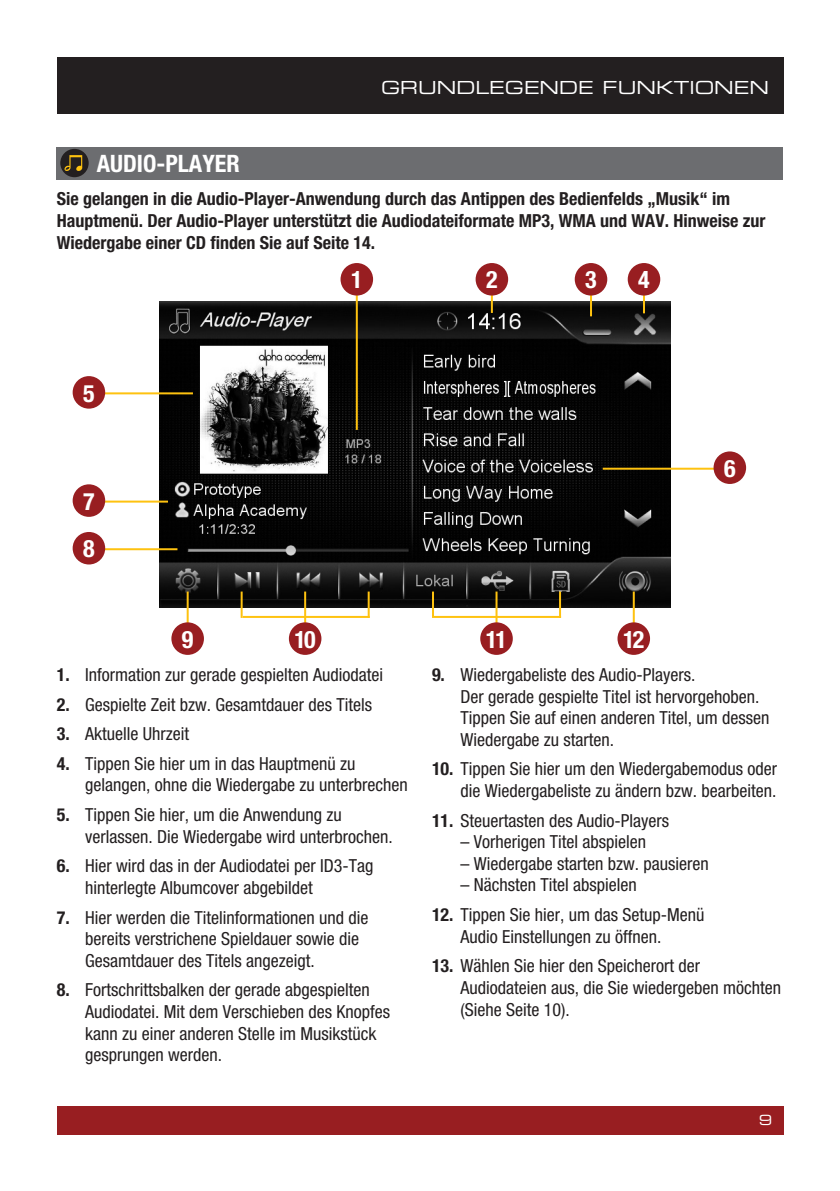
<style>
.page{position:relative;width:840px;height:1191px;background:#fff}
.page>*{position:absolute;margin:0;border:0;box-sizing:border-box;transform-origin:0 0}
.t1{font:700 condensed 24px "Helvetica Neue";color:#fff}
.t2{font:condensed 18px/21.6px "Helvetica Neue";color:#231f20}
.t3{font:700 condensed 18px/21.6px "Helvetica Neue";color:#231f20}
.t4{font:18px "Eurostile Extended Two";color:#fff}
.t5{font:14px "Eurostile Extended Two";color:#fff}
.s1{font-weight:700}
</style>
<div class="page">
<div style="left:57px;top:1106px;width:725px;height:28px;background:#981e21"></div>
<div style="left:57px;top:57px;width:725px;height:56px;background:#231f20"></div>
<img style="left:159px;top:301px;width:510px;height:306px">
<hr style="left:602px;top:468px;width:122px;height:2px;background:#fec210">
<div style="left:713px;top:451px;width:32px;height:33px;background:#981e21;border-radius:50%"></div>
<hr style="left:96px;top:392px;width:97px;height:2px;background:#fec210">
<div style="left:73px;top:376px;width:32px;height:32px;background:#981e21;border-radius:50%"></div>
<hr style="left:96px;top:500px;width:72px;height:2px;background:#fec210">
<div style="left:73px;top:484px;width:32px;height:33px;background:#981e21;border-radius:50%"></div>
<hr style="left:186px;top:591px;width:2px;height:53px;background:#fec210">
<div style="left:171px;top:622px;width:33px;height:33px;background:#981e21;border-radius:50%"></div>
<hr style="left:589px;top:265px;width:2px;height:51px;background:#fec210">
<div style="left:574px;top:263px;width:33px;height:32px;background:#981e21;border-radius:50%"></div>
<hr style="left:642px;top:265px;width:2px;height:48px;background:#fec210">
<div style="left:627px;top:263px;width:33px;height:32px;background:#981e21;border-radius:50%"></div>
<hr style="left:304px;top:591px;width:2px;height:53px;background:#fec210">
<div style="left:289px;top:622px;width:32px;height:33px;background:#981e21;border-radius:50%"></div>
<hr style="left:490px;top:265px;width:2px;height:48px;background:#fec210">
<div style="left:475px;top:263px;width:33px;height:32px;background:#981e21;border-radius:50%"></div>
<hr style="left:355px;top:265px;width:2px;height:165px;background:#fec210">
<div style="left:340px;top:263px;width:33px;height:32px;background:#981e21;border-radius:50%"></div>
<hr style="left:96px;top:548px;width:81px;height:2px;background:#fec210">
<div style="left:73px;top:532px;width:32px;height:32px;background:#981e21;border-radius:50%"></div>
<hr style="left:632px;top:591px;width:2px;height:53px;background:#fec210">
<div style="left:617px;top:622px;width:32px;height:33px;background:#981e21;border-radius:50%"></div>
<hr style="left:242px;top:616px;width:127px;height:2px;background:#fec210">
<hr style="left:240px;top:591px;width:2px;height:27px;background:#fec210">
<hr style="left:367px;top:591px;width:2px;height:27px;background:#fec210">
<div style="left:57px;top:147px;width:725px;height:32px;background:#6c6d70"></div>
<div style="left:60px;top:149px;width:29px;height:28px;background:#231f20;border-radius:50%"></div>
<svg style="left:64px;top:155px;width:18px;height:16px"></svg>
<hr style="left:495px;top:591px;width:2px;height:53px;background:#fec210">
<div style="left:480px;top:622px;width:32px;height:33px;background:#981e21;border-radius:50%"></div>
<hr style="left:434px;top:616px;width:126px;height:2px;background:#fec210">
<hr style="left:432px;top:591px;width:2px;height:27px;background:#fec210">
<hr style="left:558px;top:591px;width:2px;height:27px;background:#fec210">
<p class="t4" style="left:381px;top:75px;width:389px">GRUNDLEGENDE FUNKTIONEN</p>
<h1 class="t1" style="left:97px;top:149px;width:144px">AUDIO-PLAYER</h1>
<p class="t3" style="left:57px;top:188px;width:709px">Sie gelangen in die Audio-Player-Anwendung durch das Antippen des Bedienfelds „Musik“ im<br>Hauptmenü. Der Audio-Player unterstützt die Audiodateiformate MP3, WMA und WAV. Hinweise zur<br>Wiedergabe einer CD finden Sie auf Seite 14.</p>
<h1 class="t1" style="left:83px;top:378px;width:13px">5</h1>
<h1 class="t1" style="left:83px;top:486px;width:13px">7</h1>
<h1 class="t1" style="left:83px;top:534px;width:13px">8</h1>
<h1 class="t1" style="left:182px;top:624px;width:13px">9</h1>
<h1 class="t1" style="left:351px;top:265px;width:13px">1</h1>
<h1 class="t1" style="left:486px;top:265px;width:13px">2</h1>
<h1 class="t1" style="left:294px;top:624px;width:23px">10</h1>
<h1 class="t1" style="left:485px;top:624px;width:23px">11</h1>
<h1 class="t1" style="left:585px;top:265px;width:13px">3</h1>
<h1 class="t1" style="left:638px;top:265px;width:13px">4</h1>
<h1 class="t1" style="left:623px;top:624px;width:23px">12</h1>
<h1 class="t1" style="left:723px;top:454px;width:13px">6</h1>
<p class="t2" style="left:57px;top:664px;width:328px"><span class="s1">1.</span> Information zur gerade gespielten Audiodatei</p>
<p class="t2" style="left:57px;top:693px;width:317px"><span class="s1">2.</span> Gespielte Zeit bzw. Gesamtdauer des Titels</p>
<p class="t2" style="left:57px;top:723px;width:134px"><span class="s1">3.</span> Aktuelle Uhrzeit</p>
<p class="t2" style="left:85px;top:752px;width:324px;text-indent:-28px"><span class="s1">4.</span> Tippen Sie hier um in das Hauptmenü zu gelangen, ohne die Wiedergabe zu unterbrechen</p>
<p class="t2" style="left:85px;top:804px;width:309px;text-indent:-28px"><span class="s1">5.</span> Tippen Sie hier, um die Anwendung zu verlassen. Die Wiedergabe wird unterbrochen.</p>
<p class="t2" style="left:85px;top:855px;width:290px;text-indent:-28px"><span class="s1">6.</span> Hier wird das in der Audiodatei per ID3-Tag hinterlegte Albumcover abgebildet</p>
<p class="t2" style="left:85px;top:906px;width:285px;text-indent:-28px"><span class="s1">7.</span> Hier werden die Titelinformationen und die bereits verstrichene Spieldauer sowie die<br>Gesamtdauer des Titels angezeigt.</p>
<p class="t2" style="left:85px;top:979px;width:306px;text-indent:-28px"><span class="s1">8.</span> Fortschrittsbalken der gerade abgespielten Audiodatei. Mit dem Verschieben des Knopfes kann zu einer anderen Stelle im Musikstück gesprungen werden.</p>
<p class="t2" style="left:460px;top:663px;width:310px;text-indent:-28px"><span class="s1">9.</span> Wiedergabeliste des Audio-Players.<br>Der gerade gespielte Titel ist hervorgehoben.<br>Tippen Sie auf einen anderen Titel, um dessen Wiedergabe zu starten.</p>
<p class="t2" style="left:432px;top:758px;width:346px;text-align:right"><span class="s1">10.</span> Tippen Sie hier um den Wiedergabemodus oder die Wiedergabeliste zu ändern bzw. bearbeiten.</p>
<p class="t2" style="left:432px;top:809px;width:238px"><span class="s1">11.</span> Steuertasten des Audio-Players</p>
<p class="t2" style="left:460px;top:831px;width:187px">– Vorherigen Titel abspielen</p>
<p class="t2" style="left:460px;top:852px;width:250px">– Wiedergabe starten bzw. pausieren</p>
<p class="t2" style="left:460px;top:874px;width:178px">– Nächsten Titel abspielen</p>
<p class="t2" style="left:460px;top:903px;width:245px;text-indent:-28px"><span class="s1">12.</span> Tippen Sie hier, um das Setup-Menü<br>Audio Einstellungen zu öffnen.</p>
<p class="t2" style="left:460px;top:955px;width:322px;text-indent:-28px"><span class="s1">13.</span> Wählen Sie hier den Speicherort der<br>Audiodateien aus, die Sie wiedergeben möchten (Siehe Seite 10).</p>
<p class="t5" style="left:758px;top:1110px;width:15px">9</p>
</div>
